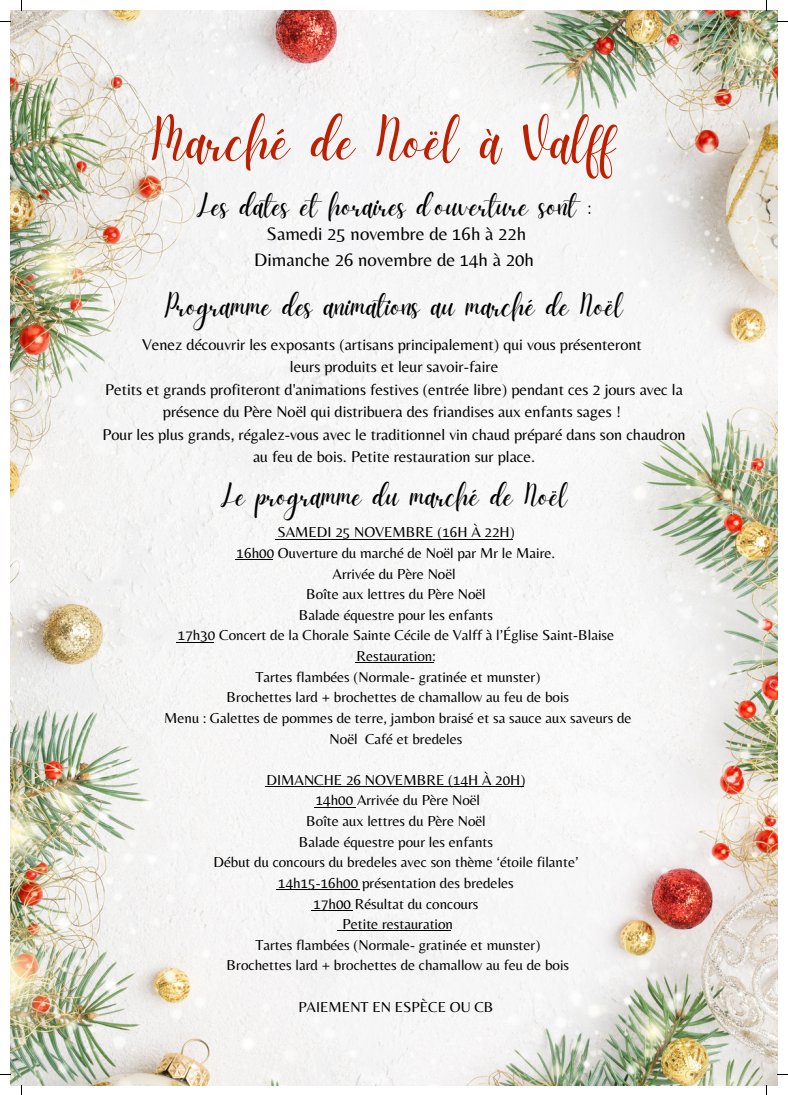
<style>
.page{position:relative;width:788px;height:1095px;background:#fff}
.page>*{position:absolute;margin:0;border:0;box-sizing:border-box;transform-origin:0 0}
.t1{font:60px "Daydream";color:#bd2000}
.t2{font:31.25px "Daydream";color:#000}
.t3{font:18.75px "Belleza";color:#000}
.t4{font:16.25px/22.5px "Belleza";color:#000;text-align:center}
.t5{font:15px/20.6px "Belleza";color:#000;text-align:center}
</style>
<div class="page">
<img style="left:10px;top:10px;width:767px;height:1076px">
<hr style="left:176px;top:642px;width:37px;height:1px;background:#000">
<hr style="left:235px;top:559px;width:37px;height:1px;background:#000">
<hr style="left:265px;top:786px;width:258px;height:1px;background:#000">
<hr style="left:275px;top:539px;width:237px;height:1px;background:#000">
<hr style="left:276px;top:889px;width:84px;height:1px;background:#000">
<hr style="left:312px;top:910px;width:41px;height:1px;background:#000">
<hr style="left:314px;top:807px;width:41px;height:1px;background:#000">
<hr style="left:341px;top:930px;width:110px;height:1px;background:#000">
<hr style="left:354px;top:663px;width:79px;height:1px;background:#000">
<p class="t1" style="left:152px;top:106px;width:465px">Marché de Noël à Valff</p>
<p class="t2" style="left:197px;top:188px;width:396px">Les dates et horaires d'ouverture sont :</p>
<p class="t3" style="left:266px;top:222px;width:261px">Samedi 25 novembre de 16h à 22h</p>
<p class="t3" style="left:254px;top:249px;width:281px">Dimanche 26 novembre de 14h à 20h</p>
<p class="t2" style="left:165px;top:288px;width:459px">Programme des animations au marché de Noël</p>
<p class="t4" style="left:142px;top:333px;width:501px">Venez découvrir les exposants (artisans principalement) qui vous présenteront</p>
<p class="t4" style="left:290px;top:355px;width:210px">leurs produits et leur savoir-faire</p>
<p class="t4" style="left:105px;top:378px;width:579px">Petits et grands profiteront d'animations festives (entrée libre) pendant ces 2 jours avec la présence du Père Noël qui distribuera des friandises aux enfants sages !</p>
<p class="t4" style="left:103px;top:423px;width:584px">Pour les plus grands, régalez-vous avec le traditionnel vin chaud préparé dans son chaudron au feu de bois. Petite restauration sur place.</p>
<p class="t2" style="left:221px;top:478px;width:348px">Le programme du marché de Noël</p>
<p class="t5" style="left:277px;top:522px;width:239px">SAMEDI 25 NOVEMBRE (16H À 22H)</p>
<p class="t5" style="left:237px;top:542px;width:320px">16h00 Ouverture du marché de Noël par Mr le Maire.</p>
<p class="t5" style="left:332px;top:563px;width:124px">Arrivée du Père Noël</p>
<p class="t5" style="left:306px;top:584px;width:181px">Boîte aux lettres du Père Noël</p>
<p class="t5" style="left:299px;top:604px;width:196px">Balade équestre pour les enfants</p>
<p class="t5" style="left:178px;top:625px;width:437px">17h30 Concert de la Chorale Sainte Cécile de Valff à l’Église Saint-Blaise<br>Restauration:</p>
<p class="t5" style="left:255px;top:666px;width:286px">Tartes flambées (Normale- gratinée et munster)</p>
<p class="t5" style="left:227px;top:687px;width:344px">Brochettes lard + brochettes de chamallow au feu de bois</p>
<p class="t5" style="left:164px;top:707px;width:469px">Menu : Galettes de pommes de terre, jambon braisé et sa sauce aux saveurs de<br>Noël Café et bredeles</p>
<p class="t5" style="left:266px;top:769px;width:260px">DIMANCHE 26 NOVEMBRE (14H À 20H)</p>
<p class="t5" style="left:316px;top:790px;width:166px">14h00 Arrivée du Père Noël</p>
<p class="t5" style="left:306px;top:810px;width:181px">Boîte aux lettres du Père Noël</p>
<p class="t5" style="left:299px;top:831px;width:196px">Balade équestre pour les enfants</p>
<p class="t5" style="left:213px;top:852px;width:366px">Début du concours du bredeles avec son thème ‘étoile filante’</p>
<p class="t5" style="left:278px;top:872px;width:237px">14h15-16h00 présentation des bredeles</p>
<p class="t5" style="left:313px;top:893px;width:166px">17h00 Résultat du concours</p>
<p class="t5" style="left:342px;top:914px;width:112px">Petite restauration</p>
<p class="t5" style="left:255px;top:934px;width:286px">Tartes flambées (Normale- gratinée et munster)</p>
<p class="t5" style="left:227px;top:955px;width:344px">Brochettes lard + brochettes de chamallow au feu de bois</p>
<p class="t5" style="left:298px;top:996px;width:197px">PAIEMENT EN ESPÈCE OU CB</p>
</div>
